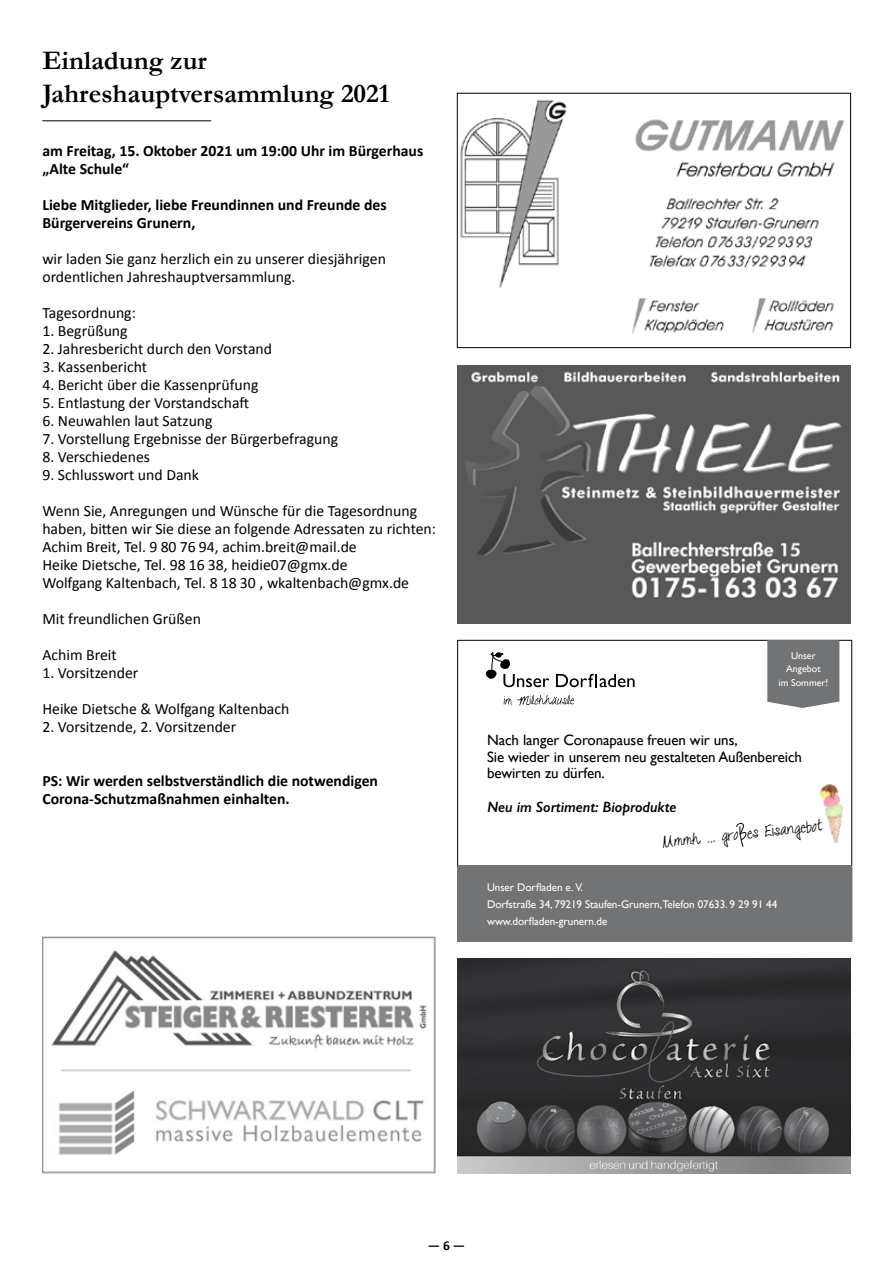
<style>
.page{position:relative;width:893px;height:1263px;background:#fff}
.page>*{position:absolute;margin:0;border:0;box-sizing:border-box;transform-origin:0 0}
.t1{font:700 27px/33px "Garamond";color:#000}
.t2{font:15.75px/18px "Calibri";color:#000}
.t3{font:700 15.75px/18px "Calibri";color:#000}
.t4{font:15.45px "Talkingtothe Moon";color:#000}
.t5{font:15px/16.6px "Gill Sans";letter-spacing:-.005em;color:#000}
.t6{font:italic 600 15px "Gill Sans";letter-spacing:-.005em;color:#000}
.t7{font:700 13.5px "Calibri";color:#000}
.t8{font:11.1px/16.6px "Gill Sans";letter-spacing:-.005em;color:#fff}
.t9{font:10.05px/13.5px "Gill Sans";color:#fff;text-align:center}
</style>
<div class="page">
<img style="left:460px;top:99px;width:385px;height:235px">
<div style="left:457px;top:93px;width:394px;height:255px;border:1px solid #000"></div>
<div style="left:459px;top:297px;width:147px;height:31px;background:#fff"></div>
<img style="left:457px;top:958px;width:394px;height:215px">
<img style="left:457px;top:365px;width:394px;height:258px">
<div style="left:458px;top:865px;width:394px;height:76px;background:#727375"></div>
<div style="left:767px;top:640px;width:72px;height:68px;background:#727375"></div>
<svg style="left:556px;top:674px;width:79px;height:13px"></svg>
<svg style="left:504px;top:695px;width:70px;height:11px"></svg>
<svg style="left:486px;top:652px;width:63px;height:35px"></svg>
<svg style="left:736px;top:822px;width:10px;height:25px"></svg>
<img style="left:820px;top:784px;width:23px;height:59px">
<hr style="left:42px;top:120px;width:169px;height:1px;background:#000">
<img style="left:43px;top:936px;width:393px;height:237px">
<h1 class="t1" style="left:42px;top:43px;width:349px">Einladung zur<br>Jahreshauptversammlung 2021</h1>
<p class="t3" style="left:42px;top:141px;width:382px">am Freitag, 15. Oktober 2021 um 19:00 Uhr im Bürgerhaus „Alte Schule“</p>
<p class="t3" style="left:42px;top:195px;width:346px">Liebe Mitglieder, liebe Freundinnen und Freunde des<br>Bürgervereins Grunern,</p>
<p class="t2" style="left:42px;top:250px;width:345px">wir laden Sie ganz herzlich ein zu unserer diesjährigen ordentlichen Jahreshauptversammlung.</p>
<p class="t2" style="left:42px;top:304px;width:95px">Tagesordnung:</p>
<p class="t2" style="left:42px;top:322px;width:87px">1. Begrüßung</p>
<p class="t2" style="left:42px;top:340px;width:231px">2. Jahresbericht durch den Vorstand</p>
<p class="t2" style="left:42px;top:358px;width:106px">3. Kassenbericht</p>
<p class="t2" style="left:42px;top:376px;width:218px">4. Bericht über die Kassenprüfung</p>
<p class="t2" style="left:42px;top:394px;width:208px">5. Entlastung der Vorstandschaft</p>
<p class="t2" style="left:42px;top:412px;width:172px">6. Neuwahlen laut Satzung</p>
<p class="t2" style="left:42px;top:430px;width:297px">7. Vorstellung Ergebnisse der Bürgerbefragung</p>
<p class="t2" style="left:42px;top:448px;width:109px">8. Verschiedenes</p>
<p class="t2" style="left:42px;top:466px;width:158px">9. Schlusswort und Dank</p>
<p class="t2" style="left:42px;top:502px;width:395px">Wenn Sie, Anregungen und Wünsche für die Tagesordnung haben, bitten wir Sie diese an folgende Adressaten zu richten:<br>Achim Breit, Tel. 9 80 76 94, achim.breit@mail.de<br>Heike Dietsche, Tel. 98 16 38, heidie07@gmx.de<br>Wolfgang Kaltenbach, Tel. 8 18 30 , wkaltenbach@gmx.de</p>
<p class="t2" style="left:42px;top:610px;width:160px">Mit freundlichen Grüßen</p>
<p class="t2" style="left:42px;top:646px;width:76px">Achim Breit</p>
<p class="t2" style="left:42px;top:664px;width:97px">1. Vorsitzender</p>
<p class="t2" style="left:42px;top:700px;width:249px">Heike Dietsche &amp; Wolfgang Kaltenbach</p>
<p class="t2" style="left:42px;top:718px;width:195px">2. Vorsitzende, 2. Vorsitzender</p>
<p class="t3" style="left:42px;top:772px;width:337px">PS: Wir werden selbstverständlich die notwendigen<br>Corona-Schutzmaßnahmen einhalten.</p>
<p class="t9" style="left:778px;top:648px;width:51px">Unser<br>Angebot<br>im Sommer!</p>
<p class="t5" style="left:487px;top:731px;width:316px">Nach langer Coronapause freuen wir uns,<br>Sie wieder in unserem neu gestalteten Außenbereich bewirten zu dürfen.</p>
<p class="t6" style="left:487px;top:798px;width:191px">Neu im Sortiment: Bioprodukte</p>
<p class="t4" style="left:661px;top:833px;width:162px;rotate:-6deg">Mmmh ... groß es Eisangebot</p>
<p class="t8" style="left:487px;top:879px;width:292px">Unser Dorfladen e. V.<br>Dorfstraße 34, 79219 Staufen-Grunern,Telefon 07633. 9 29 91 44 www.dorfladen-grunern.de</p>
<p class="t7" style="left:428px;top:1237px;width:39px">— 6 —</p>
</div>
